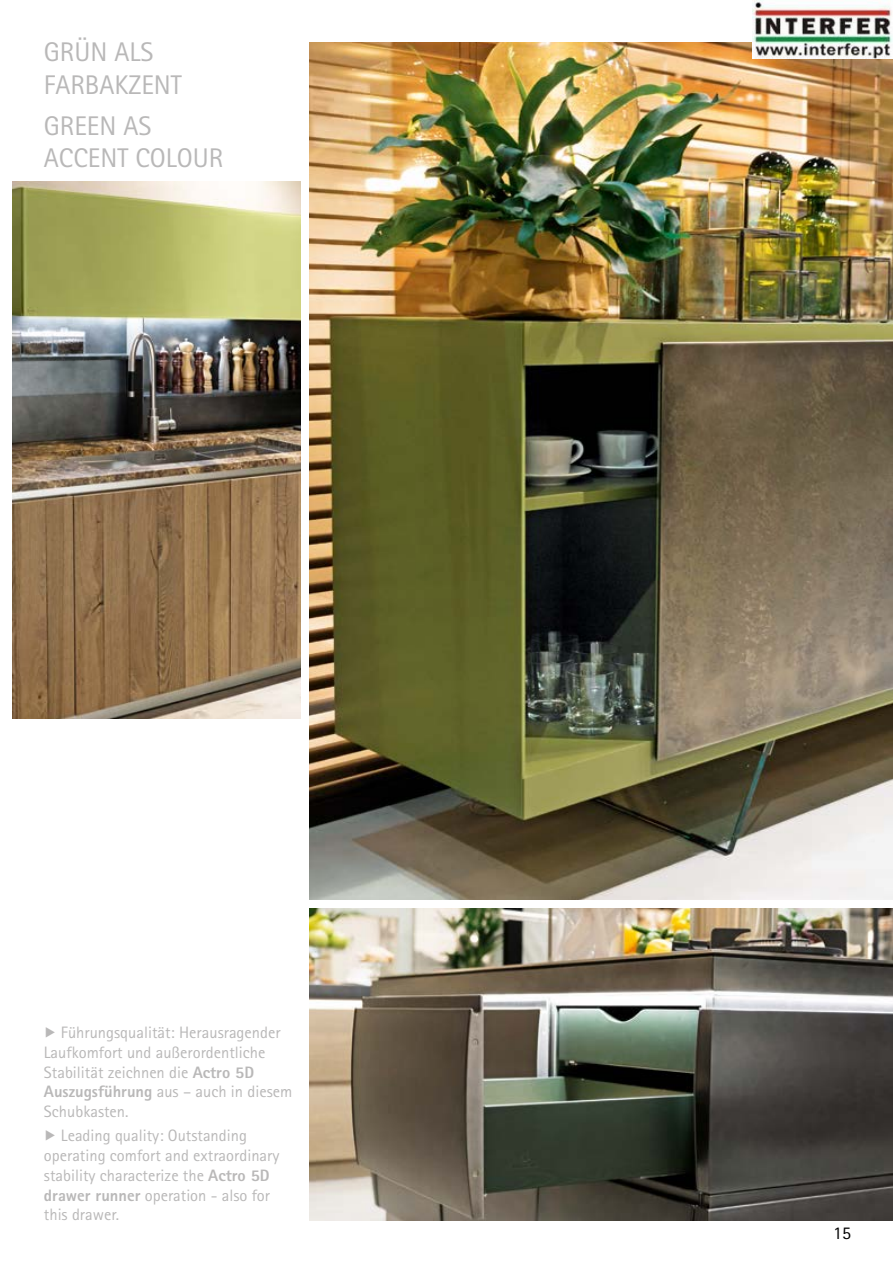
<style>
.page{position:relative;width:893px;height:1263px;background:#fff}
.page>*{position:absolute;margin:0;border:0;box-sizing:border-box;transform-origin:0 0}
.t1{font:27px/32.4px "Rotis Sans Serif Pro Cyr";color:#b9b8b8}
.t2{font:18px "Rotis Sans Serif";color:#000}
.t3{font:16.5px/19.8px "Rotis Sans Serif Pro Cyr";color:#b9b8b8}
.s1{font-weight:800}
</style>
<div class="page">
<img style="left:309px;top:43px;width:584px;height:857px">
<img style="left:13px;top:182px;width:287px;height:536px">
<img style="left:309px;top:908px;width:584px;height:312px">
<img style="left:753px;top:0;width:140px;height:59px">
<h1 class="t1" style="left:44px;top:36px;width:140px">GRÜN ALS<br>FARBAKZENT</h1>
<h1 class="t1" style="left:44px;top:109px;width:181px">GREEN AS<br>ACCENT COLOUR</h1>
<p class="t3" style="left:44px;top:1023px;width:250px">▶ Führungsqualität: Herausragender<br>Laufkomfort und außerordentliche<br>Stabilität zeichnen die <span class="s1">Actro 5D<br>Auszugsführung</span> aus – auch in diesem<br>Schubkasten.</p>
<p class="t3" style="left:44px;top:1126px;width:237px">▶ Leading quality: Outstanding operating comfort and extraordinary stability characterize the <span class="s1">Actro 5D drawer runner</span> operation - also for this drawer.</p>
<p class="t2" style="left:833px;top:1222px;width:19px">15</p>
</div>
